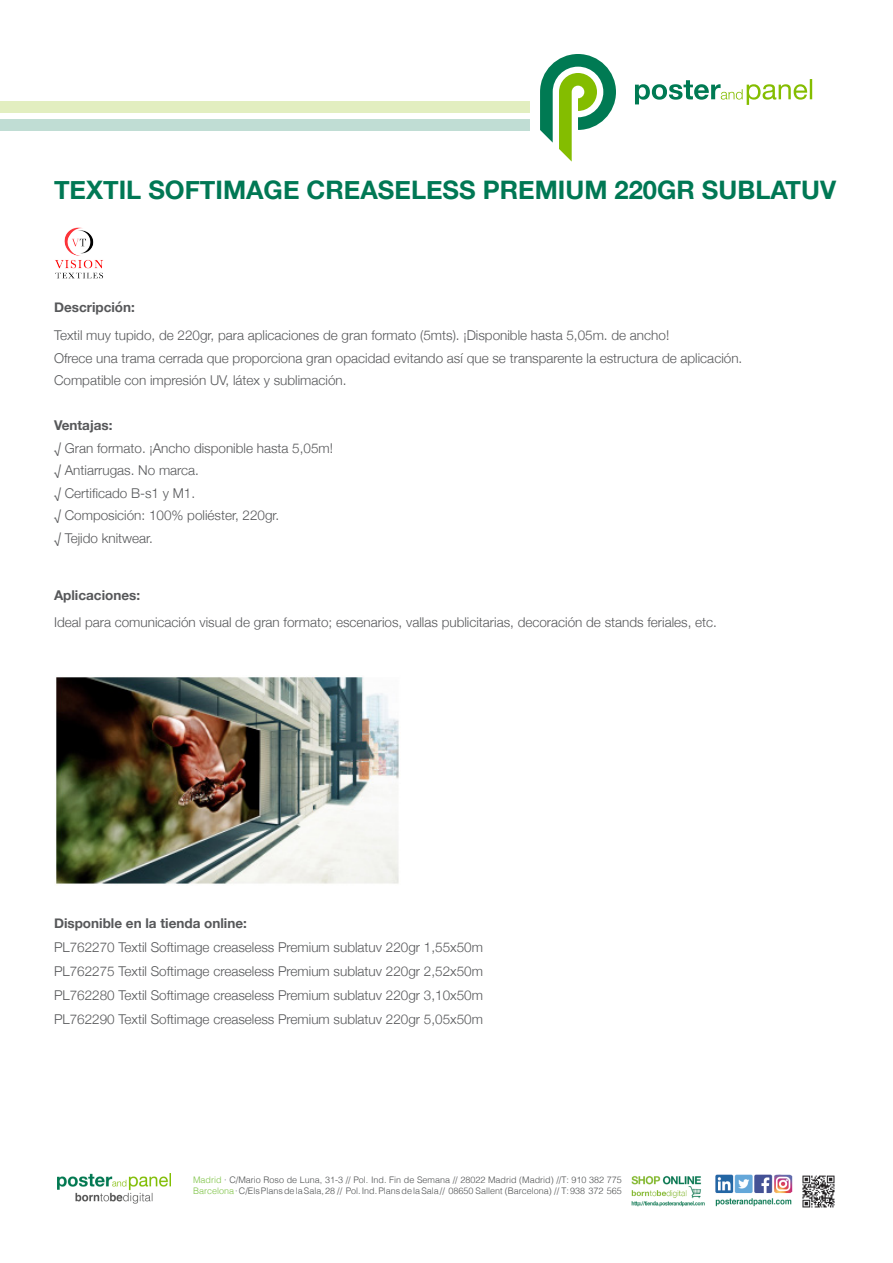
<style>
.page{position:relative;width:893px;height:1263px;background:#fff}
.page>*{position:absolute;margin:0;border:0;box-sizing:border-box;transform-origin:0 0}
.t1{font:700 25.5px "Helvetica Neue";color:#007854}
.t2{font:300 13.5px "Helvetica Neue";color:#57585a}
.t3{font:700 13.5px "Helvetica Neue";color:#57585a}
.t4{font:300 9px "Helvetica";color:#4f5152}
.s1{color:#7cc243}
</style>
<div class="page">
<svg style="left:635px;top:79px;width:177px;height:26px"></svg>
<svg style="left:540px;top:54px;width:76px;height:108px"></svg>
<div style="left:0;top:101px;width:530px;height:12px;background:#e2eec0"></div>
<div style="left:0;top:119px;width:530px;height:12px;background:#c0ddd4"></div>
<img style="left:715px;top:1174px;width:78px;height:33px">
<img style="left:631px;top:1176px;width:71px;height:23px">
<img style="left:631px;top:1201px;width:74px;height:6px">
<img style="left:802px;top:1175px;width:33px;height:33px">
<img style="left:56px;top:675px;width:343px;height:210px">
<img style="left:57px;top:1173px;width:114px;height:30px">
<img style="left:55px;top:227px;width:48px;height:52px">
<p class="t1" style="left:54px;top:170px;width:784px">TEXTIL SOFTIMAGE CREASELESS PREMIUM 220GR SUBLATUV</p>
<p class="t3" style="left:54px;top:296px;width:82px">Descripción:</p>
<p class="t2" style="left:54px;top:325px;width:617px">Textil muy tupido, de 220gr, para aplicaciones de gran formato (5mts). ¡Disponible hasta 5,05m. de ancho!</p>
<p class="t2" style="left:54px;top:347px;width:690px">Ofrece una trama cerrada que proporciona gran opacidad evitando así que se transparente la estructura de aplicación.</p>
<p class="t2" style="left:54px;top:370px;width:294px">Compatible con impresión UV, látex y sublimación.</p>
<p class="t3" style="left:54px;top:415px;width:60px">Ventajas:</p>
<p class="t2" style="left:54px;top:437px;width:281px">√ Gran formato. ¡Ancho disponible hasta 5,05m!</p>
<p class="t2" style="left:54px;top:460px;width:147px">√ Antiarrugas. No marca.</p>
<p class="t2" style="left:54px;top:482px;width:143px">√ Certificado B-s1 y M1.</p>
<p class="t2" style="left:54px;top:505px;width:227px">√ Composición: 100% poliéster, 220gr.</p>
<p class="t2" style="left:54px;top:527px;width:101px">√ Tejido knitwear.</p>
<p class="t3" style="left:54px;top:584px;width:88px">Aplicaciones:</p>
<p class="t2" style="left:54px;top:611px;width:664px">Ideal para comunicación visual de gran formato; escenarios, vallas publicitarias, decoración de stands feriales, etc.</p>
<p class="t3" style="left:54px;top:913px;width:194px">Disponible en la tienda online:</p>
<p class="t2" style="left:54px;top:936px;width:430px">PL762270 Textil Softimage creaseless Premium sublatuv 220gr 1,55x50m</p>
<p class="t2" style="left:54px;top:960px;width:430px">PL762275 Textil Softimage creaseless Premium sublatuv 220gr 2,52x50m</p>
<p class="t2" style="left:54px;top:984px;width:430px">PL762280 Textil Softimage creaseless Premium sublatuv 220gr 3,10x50m</p>
<p class="t2" style="left:54px;top:1008px;width:430px">PL762290 Textil Softimage creaseless Premium sublatuv 220gr 5,05x50m</p>
<p class="t4" style="left:193px;top:1172px;width:430px"><span class="s1">Madrid</span> · C/Mario Roso de Luna, 31-3 // Pol. Ind. Fin de Semana // 28022 Madrid (Madrid) //T: 910 382 775</p>
<p class="t4" style="left:193px;top:1183px;width:430px"><span class="s1">Barcelona</span> · C/Els Plans de la Sala, 28 // Pol. Ind. Plans de la Sala // 08650 Sallent (Barcelona) // T: 938 372 565</p>
</div>
